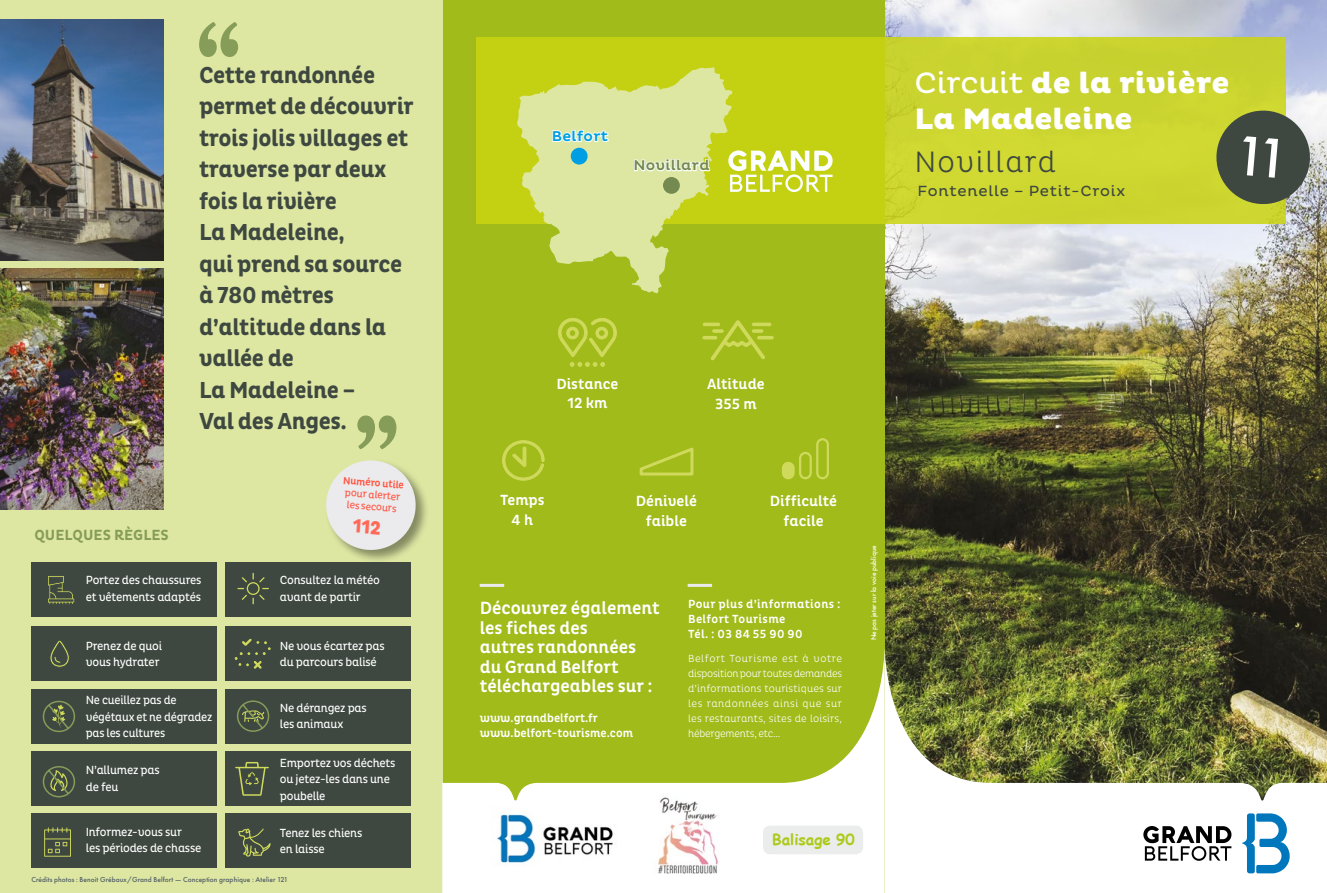
<style>
.page{position:relative;width:1327px;height:893px;background:#fff}
.page>*{position:absolute;margin:0;border:0;box-sizing:border-box;transform-origin:0 0}
.t1{font:800 30px/36px "Pluto";color:#fff}
.t2{font:300 30px "Pluto Cond";letter-spacing:.05em;color:#3e4840}
.t3{font:700 23.55px/31.5px "Pluto Cond";letter-spacing:-.02em;color:#3e4840}
.t4{font:500 18px/19.5px "Pluto Cond";color:#fff}
.t5{font:700 15.15px "Comic Sans MS";color:#adca1a}
.t6{font:500 15px/19.5px "Pluto Cond";color:#fff;text-align:center}
.t7{font:15px "Pluto";letter-spacing:.05em;color:#3e4840}
.t8{font:700 15px "Pluto Cond";letter-spacing:.005em;color:#869c59}
.t9{font:500 14.4px "Pluto";letter-spacing:.02em;color:#758a50}
.t10{font:500 14.4px "Pluto";letter-spacing:.02em;color:#009fe3}
.t11{font:12px/16.5px "Pluto Cond";letter-spacing:-.02em;color:#fff}
.t12{font:500 12px/15px "Pluto Cond";letter-spacing:.025em;color:#fff}
.t13{font:12px/16.5px "Pluto Cond";letter-spacing:-.02em;color:#fff;scale:.96 1}
.t14{font:500 12px/15px "Pluto Cond";color:#fff}
.t15{font:300 10.5px/15px "Pluto Cond";letter-spacing:.015em;color:#fff;text-align:justify}
.t16{font:10.5px/12px "Pluto Cond";color:#ff5643}
.t17{font:500 10.5px "Pluto Cond";color:#ff5643}
.t18{font:500 7.5px "Futura PT";letter-spacing:.01em;color:#515c65}
.t19{font:500 7.5px "Futura PT";letter-spacing:.01em;color:#fff}
.s1{font-weight:400}
</style>
<div class="page">
<img style="left:884px;top:0;width:443px;height:647px">
<div style="left:442px;top:0;width:442px;height:893px;background:#a0bb1a"></div>
<div style="left:0;top:0;width:442px;height:893px;background:#dde7a2"></div>
<svg style="left:476px;top:37px;width:810px;height:186px;background:#c8d325"></svg>
<img style="left:0;top:20px;width:164px;height:241px">
<img style="left:0;top:268px;width:164px;height:241px">
<div style="left:226px;top:562px;width:185px;height:55px;background:#3e4840"></div>
<svg style="left:237px;top:573px;width:32px;height:31px"></svg>
<div style="left:32px;top:562px;width:185px;height:54px;background:#3e4840"></div>
<svg style="left:48px;top:576px;width:27px;height:28px"></svg>
<div style="left:32px;top:626px;width:185px;height:55px;background:#3e4840"></div>
<svg style="left:50px;top:640px;width:19px;height:27px"></svg>
<div style="left:226px;top:626px;width:185px;height:55px;background:#3e4840"></div>
<svg style="left:234px;top:638px;width:37px;height:31px"></svg>
<div style="left:32px;top:689px;width:185px;height:55px;background:#3e4840"></div>
<svg style="left:42px;top:700px;width:34px;height:33px"></svg>
<div style="left:226px;top:689px;width:185px;height:54px;background:#3e4840"></div>
<svg style="left:237px;top:700px;width:33px;height:32px"></svg>
<div style="left:32px;top:751px;width:185px;height:55px;background:#3e4840"></div>
<svg style="left:42px;top:766px;width:34px;height:32px"></svg>
<div style="left:226px;top:814px;width:185px;height:54px;background:#3e4840"></div>
<svg style="left:238px;top:828px;width:33px;height:29px"></svg>
<div style="left:32px;top:814px;width:185px;height:54px;background:#3e4840"></div>
<svg style="left:44px;top:827px;width:27px;height:30px"></svg>
<div style="left:226px;top:751px;width:185px;height:55px;background:#3e4840"></div>
<svg style="left:235px;top:762px;width:34px;height:34px"></svg>
<svg style="left:199px;top:22px;width:39px;height:35px"></svg>
<svg style="left:357px;top:415px;width:39px;height:34px"></svg>
<svg style="left:517px;top:67px;width:216px;height:226px;fill:#dde7a2"></svg>
<svg style="left:551px;top:129px;width:59px;height:14px"></svg>
<div style="left:571px;top:148px;width:16px;height:17px;background:#009fe3;border-radius:50%"></div>
<img style="left:884px;top:647px;width:443px;height:246px">
<svg style="left:1143px;top:826px;width:88px;height:35px"></svg>
<svg style="left:1242px;top:813px;width:47px;height:60px"></svg>
<svg style="left:442px;top:647px;width:442px;height:246px"></svg>
<img style="left:491px;top:806px;width:129px;height:64px">
<div style="left:763px;top:826px;width:100px;height:28px;background:#ebecec;border-radius:7px"></div>
<hr style="left:480px;top:584px;width:24px;height:3px;background:#ebebed">
<hr style="left:687px;top:584px;width:25px;height:3px;background:#ebebed">
<svg style="left:558px;top:318px;width:59px;height:49px"></svg>
<svg style="left:710px;top:320px;width:55px;height:40px"></svg>
<hr style="left:752px;top:323px;width:19px;height:3px;background:#cfda5c;border-radius:2px">
<hr style="left:757px;top:336px;width:17px;height:3px;background:#cfda5c;border-radius:2px">
<svg style="left:752px;top:329px;width:11px;height:4px"></svg>
<hr style="left:703px;top:323px;width:17px;height:3px;background:#cfda5c;border-radius:2px">
<hr style="left:702px;top:336px;width:15px;height:3px;background:#cfda5c;border-radius:2px">
<hr style="left:712px;top:329px;width:12px;height:4px;background:#c7d552;border-radius:2px">
<svg style="left:502px;top:440px;width:43px;height:41px"></svg>
<svg style="left:639px;top:447px;width:55px;height:29px"></svg>
<svg style="left:782px;top:438px;width:47px;height:42px"></svg>
<div style="left:324px;top:459px;width:105px;height:105px;background:#000;opacity:.4"></div>
<svg style="left:728px;top:150px;width:104px;height:42px;background:#dae372"></svg>
<svg style="left:633px;top:158px;width:78px;height:15px"></svg>
<div style="left:663px;top:177px;width:17px;height:17px;background:#758a50;border-radius:50%"></div>
<img style="left:647px;top:795px;width:80px;height:80px">
<svg style="left:1214px;top:109px;width:98px;height:97px;background:#666f4e"></svg>
<svg style="left:324px;top:459px;width:94px;height:94px"></svg>
<h2 class="t3" style="left:199px;top:59px;width:216px">Cette randonnée permet de découvrir trois jolis villages et traverse par deux fois la rivière<br>La Madeleine,<br>qui prend sa source à 780 mètres d’altitude dans la vallée de<br>La Madeleine –<br>Val des Anges.</h2>
<p class="t8" style="left:34px;top:527px;width:136px">QUELQUES RÈGLES</p>
<p class="t17" style="left:344px;top:474px;width:62px;rotate:5deg">Numéro utile</p>
<p class="t16" style="left:345px;top:486px;width:57px;rotate:5deg">pour alerter les secours</p>
<p class="t11" style="left:280px;top:572px;width:101px">Consultez la météo avant de partir</p>
<p class="t11" style="left:86px;top:572px;width:117px">Portez des chaussures et vêtements adaptés</p>
<p class="t11" style="left:86px;top:637px;width:78px">Prenez de quoi vous hydrater</p>
<p class="t11" style="left:280px;top:637px;width:106px">Ne vous écartez pas du parcours balisé</p>
<p class="t13" style="left:86px;top:692px;width:133px">Ne cueillez pas de végétaux et ne dégradez pas les cultures</p>
<p class="t11" style="left:280px;top:700px;width:88px">Ne dérangez pas les animaux</p>
<p class="t11" style="left:86px;top:762px;width:75px">N’allumez pas de feu</p>
<p class="t11" style="left:280px;top:825px;width:84px">Tenez les chiens en laisse</p>
<p class="t11" style="left:280px;top:754px;width:117px">Emportez vos déchets ou jetez-les dans une poubelle</p>
<p class="t11" style="left:86px;top:823px;width:117px">Informez-vous sur<br>les périodes de chasse</p>
<p class="t18" style="left:32px;top:875px;width:258px">Crédits photos : Benoit Grébaux/Grand Belfort — Conception graphique : Atelier 121</p>
<p class="t10" style="left:552px;top:128px;width:58px">Belfort</p>
<p class="t9" style="left:633px;top:157px;width:78px">Novillard</p>
<h1 class="t1" style="left:914px;top:66px;width:316px"><span class="s1">Circuit</span> de la rivière<br>La Madeleine</h1>
<h1 class="t2" style="left:914px;top:145px;width:143px">Novillard</h1>
<p class="t7" style="left:917px;top:182px;width:209px">Fontenelle – Petit-Croix</p>
<p class="t6" style="left:556px;top:374px;width:64px">Distance<br>12 km</p>
<p class="t6" style="left:707px;top:375px;width:59px">Altitude<br>355 m</p>
<p class="t6" style="left:500px;top:491px;width:46px">Temps<br>4 h</p>
<p class="t6" style="left:636px;top:492px;width:63px">Dénivelé faible</p>
<p class="t6" style="left:770px;top:492px;width:69px">Difficulté facile</p>
<h3 class="t4" style="left:480px;top:599px;width:182px">Découvrez également les fiches des<br>autres randonnées du Grand Belfort téléchargeables sur :</h3>
<p class="t14" style="left:480px;top:710px;width:155px">www.grandbelfort.fr www.belfort-tourisme.com</p>
<p class="t12" style="left:688px;top:597px;width:154px">Pour plus d’informations :<br>Belfort Tourisme<br>Tél. : 03 84 55 90 90</p>
<p class="t15" style="left:688px;top:651px;width:155px">Belfort Tourisme est à votre disposition pour toutes demandes d’informations touristiques sur les randonnées ainsi que sur les restaurants, sites de loisirs, hébergements, etc...</p>
<p class="t19" style="left:869px;top:640px;width:97px;rotate:-90deg">Ne pas jeter sur la voie publique</p>
<p class="t5" style="left:772px;top:828px;width:84px">Balisage 90</p>
</div>
